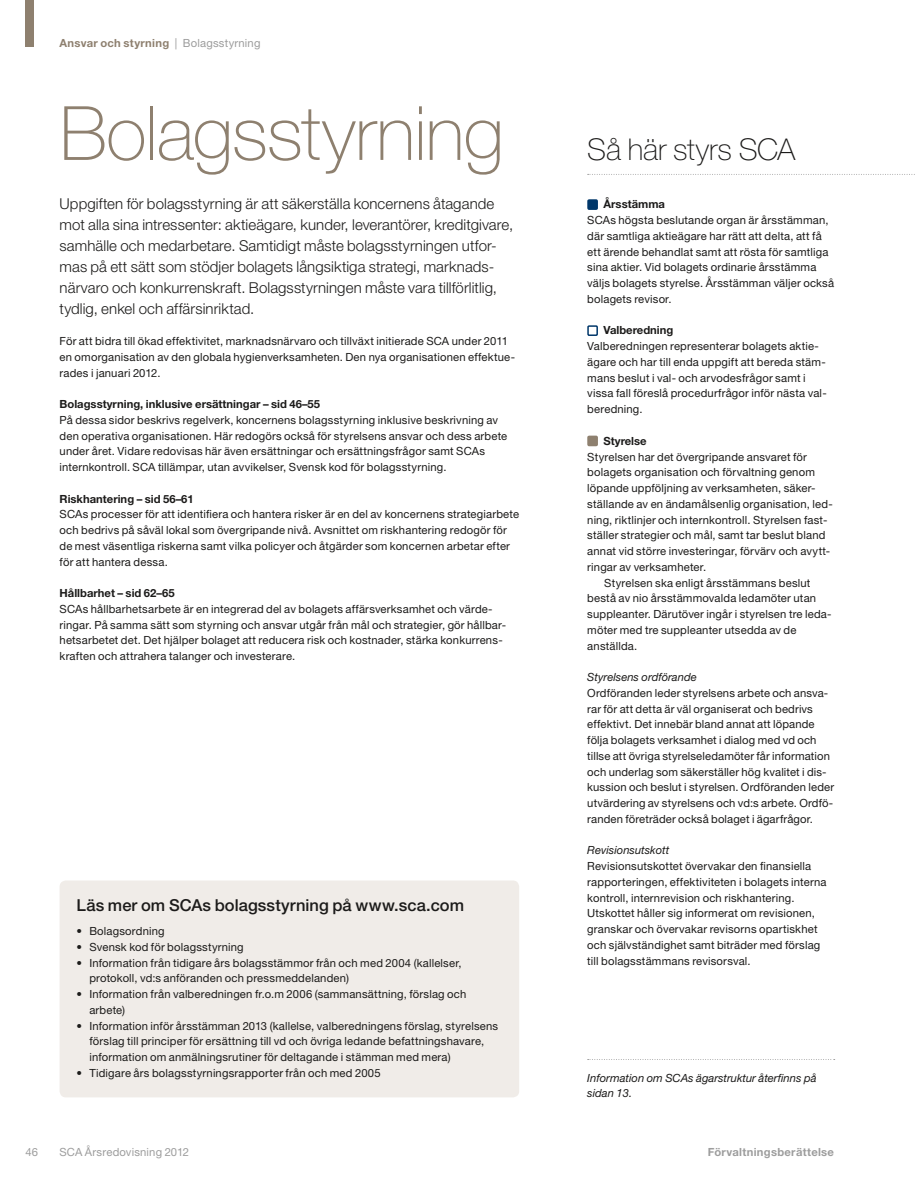
<style>
.page{position:relative;width:915px;height:1191px;background:#fff}
.page>*{position:absolute;margin:0;border:0;box-sizing:border-box;transform-origin:0 0}
.t1{font:100 75px "Helvetica Neue LT Std";letter-spacing:-.015em;color:#8e806f}
.t2{font:100 30px "Helvetica Neue LT Std";letter-spacing:-.005em;color:#1c1b1a}
.t3{font:500 16.5px "Helvetica Neue LT Std";letter-spacing:.005em;color:#1c1b1a}
.t4{font:300 15px/21px "Helvetica Neue LT Std";letter-spacing:.005em;color:#1c1b1a}
.t5{font:11.25px/15.8px "Helvetica Neue LT Std";letter-spacing:.015em;color:#1c1b1a}
.t6{font:italic 11.25px/15.8px "Helvetica Neue LT Std";color:#1c1b1a}
.t7{font:700 11.25px "Helvetica Neue LT Std";letter-spacing:.025em;color:#8e806f}
.t8{font:11.25px "Helvetica Neue LT Std";letter-spacing:.015em;color:#9d9d9d}
.t9{font:700 11.25px "Helvetica Neue LT Std";letter-spacing:.025em;color:#9d9d9d}
.t10{font:700 11.25px "Helvetica Neue LT Std";color:#1c1b1a}
.s1{font-weight:400;color:#9d9d9d}
.s2{font-weight:700}
.s3{font-style:italic}
</style>
<div class="page">
<div style="left:60px;top:880px;width:459px;height:217px;background:#f0ece8;border-radius:6px"></div>
<div style="left:587px;top:199px;width:10px;height:11px;background:#00376a;border-radius:2px"></div>
<div style="left:587px;top:325px;width:10px;height:11px;border:2px solid #00376a"></div>
<div style="left:587px;top:435px;width:10px;height:11px;background:#8e806f;border-radius:2px"></div>
<svg style="left:587px;top:1059px;width:247px;height:1px"></svg>
<svg style="left:587px;top:174px;width:328px;height:1px"></svg>
<div style="left:26px;top:0;width:8px;height:47px;background:#8e806f"></div>
<p class="t7" style="left:60px;top:36px;width:202px">Ansvar och styrning <span class="s1">| Bolagsstyrning</span></p>
<p class="t1" style="left:60px;top:90px;width:445px">Bolagsstyrning</p>
<p class="t4" style="left:60px;top:192px;width:455px">Uppgiften för bolagsstyrning är att säkerställa koncernens åtagande mot alla sina intressenter: aktieägare, kunder, leverantörer, kreditgivare, samhälle och medarbetare. Samtidigt måste bolagsstyrningen utfor&shy;mas på ett sätt som stödjer bolagets långsiktiga strategi, marknads&shy;närvaro och konkurrenskraft. Bolagsstyrningen måste vara tillförlitlig, tydlig, enkel och affärsinriktad.</p>
<p class="t5" style="left:60px;top:333px;width:457px">För att bidra till ökad effektivitet, marknadsnärvaro och tillväxt initierade SCA under 2011 en omorganisation av den globala hygienverksamheten. Den nya organisationen effektue&shy;rades i januari 2012.</p>
<p class="t5" style="left:60px;top:396px;width:449px"><span class="s2">Bolagsstyrning, inklusive ersättningar – sid 46–55<br></span>På dessa sidor beskrivs regelverk, koncernens bolagsstyrning inklusive beskrivning av den operativa organisationen. Här redogörs också för styrelsens ansvar och dess arbete under året. Vidare redovisas här även ersättningar och ersättningsfrågor samt SCAs internkontroll. SCA tillämpar, utan avvikelser, Svensk kod för bolagsstyrning.</p>
<p class="t5" style="left:60px;top:490px;width:461px"><span class="s2">Riskhantering – sid 56–61<br></span>SCAs processer för att identifiera och hantera risker är en del av koncernens strategiarbete och bedrivs på såväl lokal som övergripande nivå. Avsnittet om riskhantering redogör för de mest väsentliga riskerna samt vilka policyer och åtgärder som koncernen arbetar efter för att hantera dessa.</p>
<p class="t5" style="left:60px;top:585px;width:448px"><span class="s2">Hållbarhet – sid 62–65<br></span>SCAs hållbarhetsarbete är en integrerad del av bolagets affärsverksamhet och värde&shy;ringar. På samma sätt som styrning och ansvar utgår från mål och strategier, gör hållbar&shy;hetsarbetet det. Det hjälper bolaget att reducera risk och kostnader, stärka konkurrens&shy;kraften och attrahera talanger och investerare.</p>
<p class="t3" style="left:77px;top:895px;width:389px">Läs mer om SCAs bolagsstyrning på www.sca.com</p>
<p class="t5" style="left:77px;top:923px;width:89px">• Bolagsordning</p>
<p class="t5" style="left:77px;top:938px;width:169px">• Svensk kod för bolagsstyrning</p>
<p class="t5" style="left:89px;top:954px;width:374px;text-indent:-13px">• Information från tidigare års bolagsstämmor från och med 2004 (kallelser, protokoll, vd:s anföranden och pressmeddelanden)</p>
<p class="t5" style="left:89px;top:986px;width:378px;text-indent:-13px">• Information från valberedningen fr.o.m 2006 (sammansättning, förslag och arbete)</p>
<p class="t5" style="left:89px;top:1017px;width:410px;text-indent:-13px">• Information inför årsstämman 2013 (kallelse, valberedningens förslag, -styrelsens förslag till principer för ersättning till vd och övriga ledande befattningshavare, information om anmälningsrutiner för deltagande i stämman med mera)</p>
<p class="t5" style="left:77px;top:1064px;width:305px">• Tidigare års bolagsstyrningsrapporter från och med 2005</p>
<p class="t2" style="left:587px;top:132px;width:209px">Så här styrs SCA</p>
<p class="t5" style="left:587px;top:196px;width:248px;text-indent:16px"><span class="s2">Årsstämma<br></span>SCAs högsta beslutande organ är årsstämman, där samtliga aktieägare har rätt att delta, att få ett ärende behandlat samt att rösta för samtliga sina aktier. Vid bolagets ordinarie årsstämma väljs bolagets styrelse. Årsstämman väljer också bolagets revisor.</p>
<p class="t5" style="left:587px;top:322px;width:241px;text-indent:16px"><span class="s2">Valberedning<br></span>Valberedningen representerar bolagets aktie&shy;ägare och har till enda uppgift att bereda stäm&shy;mans beslut i val- och arvodesfrågor samt i vissa fall föreslå procedurfrågor inför nästa val&shy;beredning.</p>
<p class="t10" style="left:603px;top:434px;width:45px">Styrelse</p>
<p class="t5" style="left:587px;top:448px;width:221px">Styrelsen har det övergripande ansvaret för</p>
<p class="t5" style="left:587px;top:464px;width:229px">bolagets organisation och förvaltning genom</p>
<p class="t5" style="left:587px;top:480px;width:230px">löpande uppföljning av verksamheten, säker-</p>
<p class="t5" style="left:587px;top:496px;width:247px">ställande av en ändamålsenlig organisation, led-</p>
<p class="t5" style="left:587px;top:511px;width:241px">ning, riktlinjer och internkontroll. Styrelsen fast-</p>
<p class="t5" style="left:587px;top:527px;width:239px">ställer strategier och mål, samt tar beslut bland</p>
<p class="t5" style="left:587px;top:543px;width:244px">annat vid större investeringar, förvärv och avytt-</p>
<p class="t5" style="left:587px;top:559px;width:120px">ringar av verksamheter.</p>
<p class="t5" style="left:604px;top:574px;width:207px">Styrelsen ska enligt årsstämmans beslut</p>
<p class="t5" style="left:587px;top:590px;width:230px">bestå av nio årsstämmovalda ledamöter utan</p>
<p class="t5" style="left:587px;top:606px;width:246px">suppleanter. Därutöver ingår i styrelsen tre leda-</p>
<p class="t5" style="left:587px;top:622px;width:210px">möter med tre suppleanter utsedda av de</p>
<p class="t5" style="left:587px;top:637px;width:52px">anställda.</p>
<p class="t5" style="left:587px;top:669px;width:248px"><span class="s3">Styrelsens ordförande<br></span>Ordföranden leder styrelsens arbete och ansva&shy;rar för att detta är väl organiserat och bedrivs effektivt. Det innebär bland annat att löpande följa bolagets verksamhet i dialog med vd och tillse att övriga styrelseledamöter får information och underlag som säkerställer hög kvalitet i dis&shy;kussion och beslut i styrelsen. Ordföranden leder utvärdering av styrelsens och vd:s arbete. Ordfö&shy;randen företräder också bolaget i ägarfrågor.</p>
<p class="t5" style="left:587px;top:842px;width:240px"><span class="s3">Revisionsutskott<br></span>Revisionsutskottet övervakar den finansiella rapporteringen, effektiviteten i bolagets interna kontroll, internrevision och riskhantering.<br>Utskottet håller sig informerat om revisionen, granskar och övervakar revisorns opartiskhet och självständighet samt biträder med förslag till bolagsstämmans revisorsval.</p>
<p class="t6" style="left:587px;top:1069px;width:231px">Information om SCAs ägarstruktur återfinns på sidan 13.</p>
<p class="t8" style="left:26px;top:1145px;width:14px">46</p>
<p class="t8" style="left:60px;top:1145px;width:131px">SCA Årsredovisning 2012</p>
<p class="t9" style="left:707px;top:1145px;width:128px">Förvaltningsberättelse</p>
</div>
